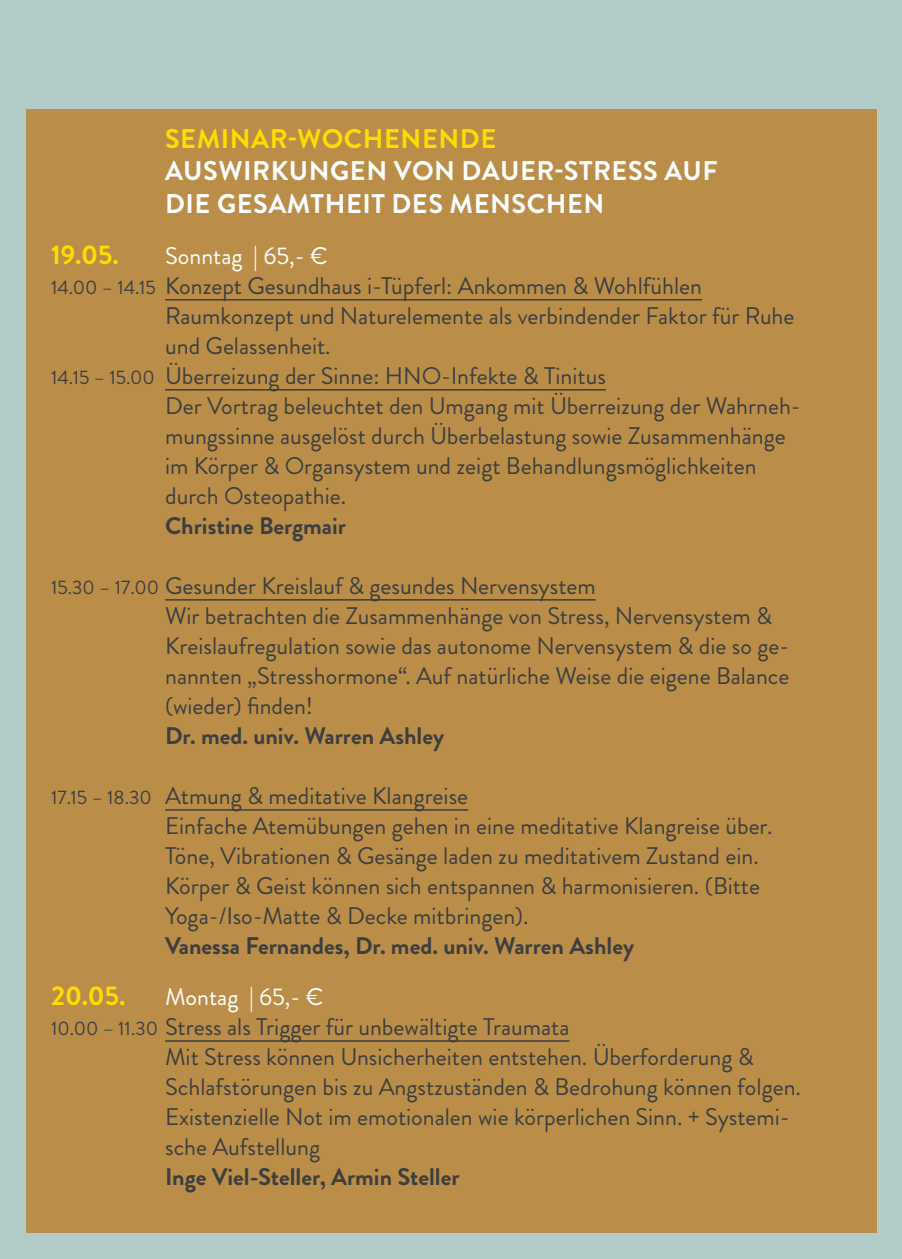
<style>
.page{position:relative;width:902px;height:1259px;background:#fff}
.page>*{position:absolute;margin:0;border:0;box-sizing:border-box;transform-origin:0 0}
.t1{font:700 27px/32.4px "Brandon Grotesque";letter-spacing:.02em;color:#fff}
.t2{font:700 27px "Brandon Grotesque";letter-spacing:.02em;color:#ffdc01}
.t3{font:24px/30px "Brandon Grotesque";color:#3e3e3f}
.t4{font:700 24px "Brandon Grotesque";color:#3e3e3f}
.t5{font:24px "Brandon Grotesque";color:#fff}
.s1{font-size:19.5px}
</style>
<div class="page">
<div style="left:0;top:0;width:901px;height:1259px;background:#b2cac8"></div>
<div style="left:26px;top:109px;width:850px;height:1124px;background:#ba8e49"></div>
<hr style="left:165px;top:299px;width:537px;height:1px;background:#3e3e3f">
<hr style="left:165px;top:389px;width:441px;height:1px;background:#3e3e3f">
<hr style="left:165px;top:599px;width:431px;height:1px;background:#3e3e3f">
<hr style="left:165px;top:809px;width:303px;height:1px;background:#3e3e3f">
<hr style="left:165px;top:1040px;width:404px;height:1px;background:#3e3e3f">
<p class="t2" style="left:165px;top:120px;width:332px">SEMINAR-WOCHENENDE</p>
<p class="t1" style="left:165px;top:155px;width:554px">AUSWIRKUNGEN VON DAUER-STRESS AUF<br>DIE GESAMTHEIT DES MENSCHEN</p>
<p class="t2" style="left:51px;top:235px;width:69px">19.05.</p>
<p class="t5" style="left:165px;top:239px;width:164px">Sonntag | 65,- €</p>
<p class="t3" style="left:51px;top:271px;width:652px"><span class="s1">14.00 – 14.15</span> Konzept Gesundhaus i-Tüpferl: Ankommen &amp; Wohlfühlen</p>
<p class="t3" style="left:165px;top:301px;width:631px">Raumkonzept und Naturelemente als verbindender Faktor für Ruhe</p>
<p class="t3" style="left:165px;top:331px;width:167px">und Gelassenheit.</p>
<p class="t3" style="left:51px;top:361px;width:556px"><span class="s1">14.15 – 15.00</span> Überreizung der Sinne: HNO-Infekte &amp; Tinitus</p>
<p class="t3" style="left:165px;top:391px;width:637px">Der Vortrag beleuchtet den Umgang mit Überreizung der Wahrneh-</p>
<p class="t3" style="left:165px;top:421px;width:622px">mungssinne ausgelöst durch Überbelastung sowie Zusammenhänge</p>
<p class="t3" style="left:165px;top:451px;width:593px">im Körper &amp; Organsystem und zeigt Behandlungsmöglichkeiten</p>
<p class="t3" style="left:165px;top:481px;width:182px">durch Osteopathie.</p>
<p class="t4" style="left:165px;top:509px;width:182px">Christine Bergmair</p>
<p class="t3" style="left:165px;top:571px;width:625px;text-indent:-114px"><span class="s1">15.30 – 17.00</span> Gesunder Kreislauf &amp; gesundes Nervensystem<br>Wir betrachten die Zusammenhänge von Stress, Nervensystem &amp; Kreislaufregulation sowie das autonome Nervensystem &amp; die so ge&shy;nannten „Stresshormone“. Auf natürliche Weise die eigene Balance (wieder) finden!</p>
<p class="t4" style="left:165px;top:719px;width:280px">Dr. med. univ. Warren Ashley</p>
<p class="t3" style="left:165px;top:781px;width:608px;text-indent:-114px"><span class="s1">17.15 – 18.30</span> Atmung &amp; meditative Klangreise<br>Einfache Atemübungen gehen in eine meditative Klangreise über.<br>Töne, Vibrationen &amp; Gesänge laden zu meditativem Zustand ein.<br>Körper &amp; Geist können sich entspannen &amp; harmonisieren. (Bitte Yoga-/Iso-Matte &amp; Decke mitbringen).</p>
<p class="t4" style="left:165px;top:929px;width:470px">Vanessa Fernandes, Dr. med. univ. Warren Ashley</p>
<p class="t2" style="left:51px;top:976px;width:76px">20.05.</p>
<p class="t5" style="left:165px;top:980px;width:160px">Montag | 65,- €</p>
<p class="t3" style="left:51px;top:1012px;width:520px"><span class="s1">10.00 – 11.30</span> Stress als Trigger für unbewältigte Traumata</p>
<p class="t3" style="left:165px;top:1042px;width:590px">Mit Stress können Unsicherheiten entstehen. Überforderung &amp;</p>
<p class="t3" style="left:165px;top:1072px;width:637px">Schlafstörungen bis zu Angstzuständen &amp; Bedrohung können folgen.</p>
<p class="t3" style="left:165px;top:1102px;width:626px">Existenzielle Not im emotionalen wie körperlichen Sinn. + Systemi-</p>
<p class="t3" style="left:165px;top:1132px;width:156px">sche Aufstellung</p>
<p class="t4" style="left:165px;top:1160px;width:296px">Inge Viel-Steller, Armin Steller</p>
</div>
